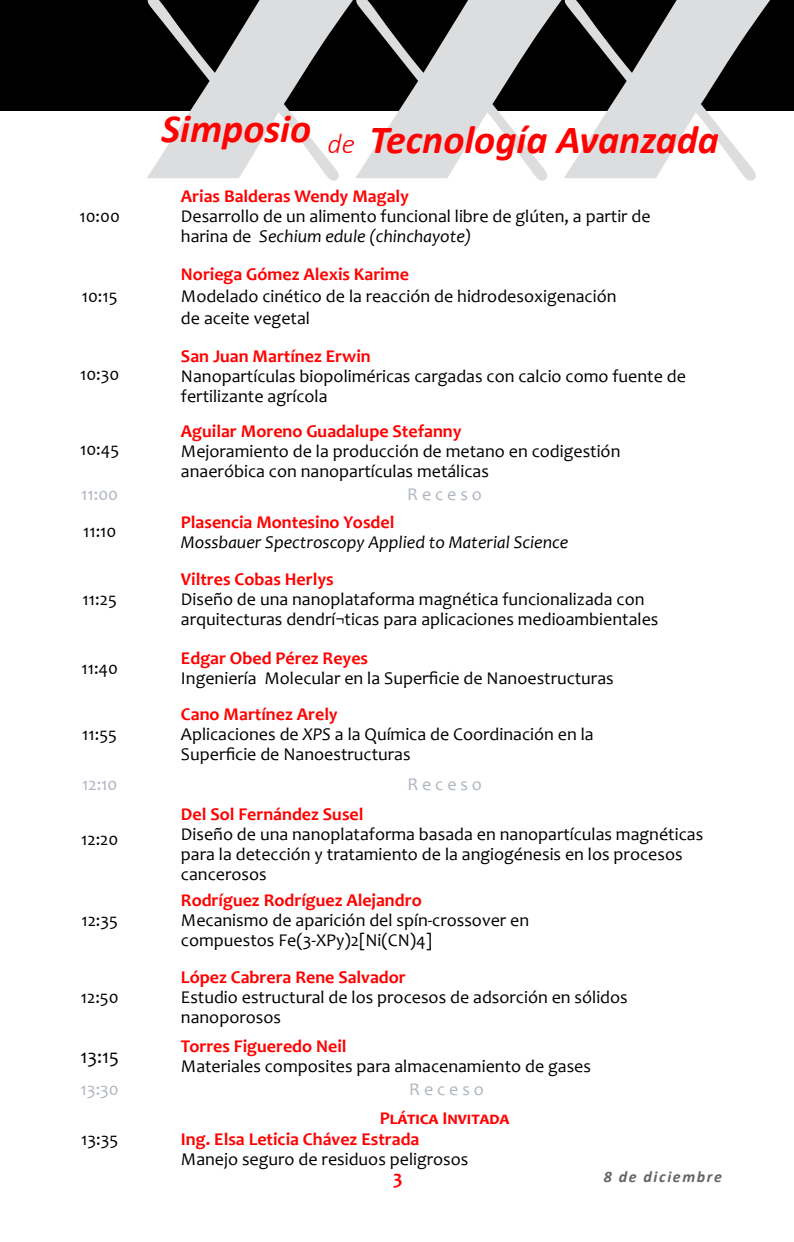
<style>
.page{position:relative;width:794px;height:1242px;background:#fff}
.page>*{position:absolute;margin:0;border:0;box-sizing:border-box;transform-origin:0 0}
.t1{font:italic 700 40px "Calibri";color:#ff0101}
.t2{font:20px "Candara";color:#000}
.t3{font:700 20px "Candara";color:#ff0101}
.t4{font:18px/20px "Candara";color:#000}
.t5{font:700 18px/21.6px "Candara";color:#ff0101}
.t6{font:italic 18px "Candara";color:#000}
.t7{font:18px "Candara";color:#afb5bf}
.t8{font:italic 700 16px "Calibri";letter-spacing:.1em;color:#636466}
.s1{font-weight:300;font-size:28px}
.s2{font-style:italic}
.s3{font-weight:700;color:#ff0101}
</style>
<div class="page">
<div style="left:0;top:0;width:794px;height:111px;background:#000"></div>
<p class="t4" style="left:79px;top:206px;width:42px">10:00</p>
<p class="t4" style="left:82px;top:286px;width:37px">10:15</p>
<p class="t4" style="left:80px;top:363px;width:41px">10:30</p>
<p class="t4" style="left:80px;top:439px;width:41px">10:45</p>
<h1 class="t1" style="left:162px;top:100px;width:151px">Simposio</h1>
<h1 class="t1" style="left:327px;top:112px;width:393px"><span class="s1">de</span> Tecnología Avanzada</h1>
<p class="t5" style="left:181px;top:185px;width:229px">Arias Balderas Wendy Magaly</p>
<p class="t4" style="left:181px;top:206px;width:471px">Desarrollo de un alimento funcional libre de glúten, a partir de harina de <span class="s2">Sechium edule (chinchayote)</span></p>
<p class="t5" style="left:181px;top:263px;width:229px">Noriega Gómez Alexis Karime</p>
<p class="t4" style="left:181px;top:285px;width:437px;line-height:22px">Modelado cinético de la reacción de hidrodesoxigenación de aceite vegetal</p>
<p class="t5" style="left:181px;top:345px;width:191px">San Juan Martínez Erwin</p>
<p class="t4" style="left:181px;top:366px;width:506px">Nanopartículas biopoliméricas cargadas con calcio como fuente de fertilizante agrícola</p>
<p class="t5" style="left:181px;top:420px;width:282px">Aguilar Moreno Guadalupe Stefanny</p>
<p class="t4" style="left:181px;top:441px;width:441px">Mejoramiento de la producción de metano en codigestión anaeróbica con nanopartículas metálicas</p>
<p class="t7" style="left:81px;top:482px;width:38px">11:00</p>
<p class="t7" style="left:407px;top:482px;width:76px">R e c e s o</p>
<p class="t4" style="left:83px;top:521px;width:35px">11:10</p>
<p class="t5" style="left:181px;top:511px;width:215px">Plasencia Montesino Yosdel</p>
<p class="t6" style="left:181px;top:531px;width:389px">Mossbauer Spectroscopy Applied to Material Science</p>
<p class="t4" style="left:83px;top:589px;width:36px">11:25</p>
<p class="t4" style="left:81px;top:658px;width:38px">11:40</p>
<p class="t4" style="left:82px;top:723px;width:36px">11:55</p>
<p class="t5" style="left:181px;top:568px;width:154px">Viltres Cobas Herlys</p>
<p class="t4" style="left:181px;top:589px;width:479px">Diseño de una nanoplataforma magnética funcionalizada con arquitecturas dendrí¬ticas para aplicaciones medioambientales</p>
<p class="t5" style="left:181px;top:647px;width:189px">Edgar Obed Pérez Reyes</p>
<p class="t4" style="left:181px;top:668px;width:434px">Ingeniería Molecular en la Superficie de Nanoestructuras</p>
<p class="t4" style="left:181px;top:703px;width:414px"><span class="s3">Cano Martínez Arely<br></span>Aplicaciones de <span class="s2">XPS</span> a la Química de Coordinación en la<br>Superficie de Nanoestructuras</p>
<p class="t7" style="left:82px;top:772px;width:37px">12:10</p>
<p class="t7" style="left:407px;top:772px;width:76px">R e c e s o</p>
<p class="t4" style="left:81px;top:829px;width:39px">12:20</p>
<p class="t4" style="left:81px;top:910px;width:38px">12:35</p>
<p class="t4" style="left:81px;top:986px;width:39px">12:50</p>
<p class="t2" style="left:80px;top:1043px;width:40px">13:15</p>
<p class="t5" style="left:181px;top:803px;width:184px">Del Sol Fernández Susel</p>
<p class="t4" style="left:181px;top:824px;width:524px">Diseño de una nanoplataforma basada en nanopartículas magnéticas para la detección y tratamiento de la angiogénesis en los procesos cancerosos</p>
<p class="t5" style="left:181px;top:889px;width:242px">Rodríguez Rodríguez Alejandro</p>
<p class="t4" style="left:181px;top:910px;width:350px">Mecanismo de aparición del spín-crossover en compuestos Fe(3-XPy)2[Ni(CN)4]</p>
<p class="t5" style="left:181px;top:965px;width:226px">López Cabrera Rene Salvador</p>
<p class="t4" style="left:181px;top:986px;width:448px">Estudio estructural de los procesos de adsorción en sólidos nanoporosos</p>
<p class="t5" style="left:181px;top:1035px;width:167px">Torres Figueredo Neil</p>
<p class="t4" style="left:181px;top:1056px;width:411px">Materiales composites para almacenamiento de gases</p>
<p class="t7" style="left:81px;top:1078px;width:40px">13:30</p>
<p class="t7" style="left:409px;top:1078px;width:76px">R e c e s o</p>
<p class="t4" style="left:81px;top:1128px;width:39px">13:35</p>
<p class="t5" style="left:181px;top:1107px;width:330px;text-indent:199px">Plática Invitada<br>Ing. Elsa Leticia Chávez Estrada</p>
<p class="t4" style="left:181px;top:1149px;width:289px">Manejo seguro de residuos peligrosos</p>
<p class="t3" style="left:393px;top:1165px;width:11px">3</p>
<p class="t8" style="left:604px;top:1165px;width:120px">8 de diciembre</p>
</div>
